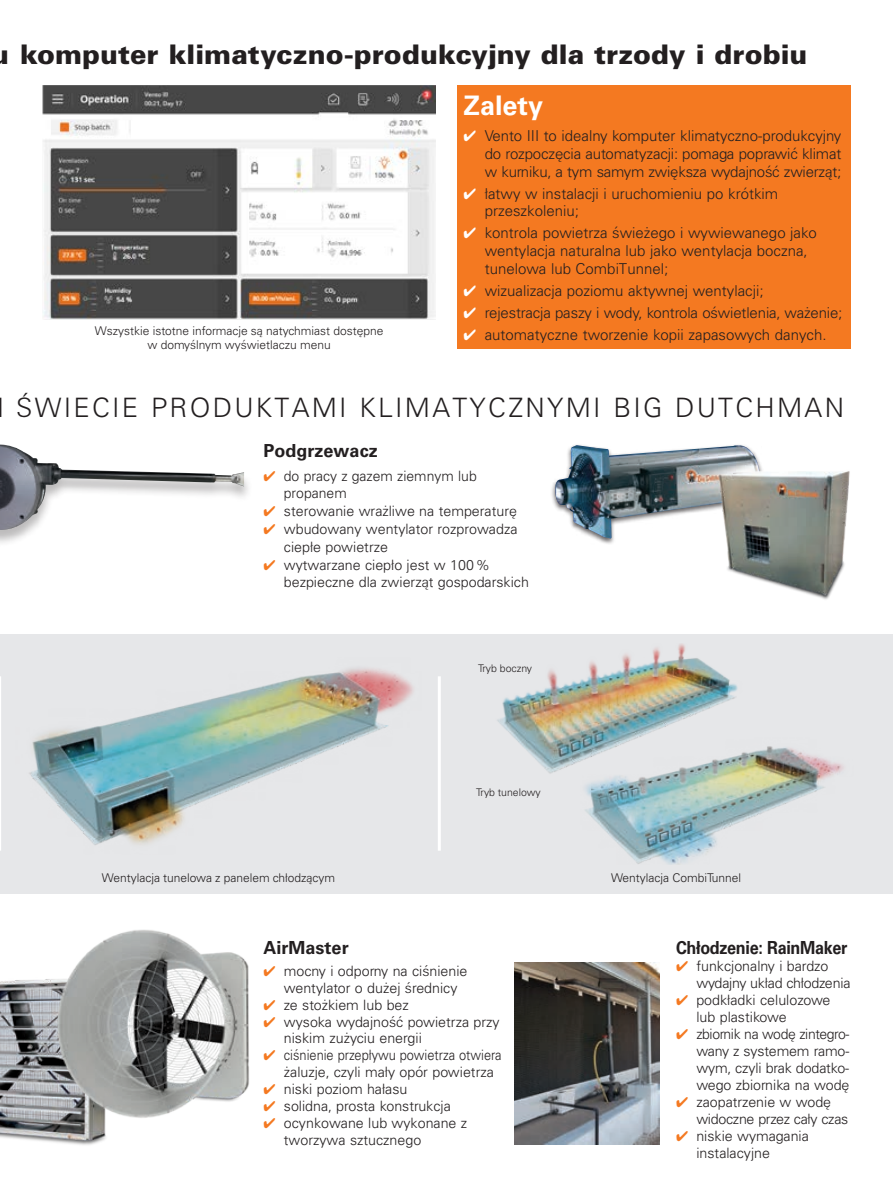
<style>
.page{position:relative;width:893px;height:1191px;background:#fff}
.page>*{position:absolute;margin:0;border:0;box-sizing:border-box;transform-origin:0 0}
.t1{font:900 27px "Univers CE";color:#231f20}
.t2{font:700 27px "Univers CE";color:#fff}
.t3{font:300 26.7px "Univers CE";letter-spacing:.085em;color:#231f20}
.t4{font:700 18px "Univers CE";color:#231f20}
.t5{font:700 18px "Univers CE";letter-spacing:-.02em;color:#231f20;scale:.9 1}
.t6{font:300 15px/17.7px "Univers CE";color:#231f20}
.t7{font:300 14.25px/17px "Univers CE";color:#231f20}
.t8{font:300 14.25px/17px "Univers CE";color:#231f20;scale:.9 1}
.t9{font:300 14.25px/17px "Univers CE";letter-spacing:-.02em;color:#231f20}
.t10{font:300 12px "Univers CE";color:#231f20}
.t11{font:300 10.5px "Univers CE";color:#231f20}
.s1{color:#fff}
.s2{color:#f47921}
</style>
<div class="page">
<div style="left:0;top:634px;width:893px;height:259px;background:#e6e7e9"></div>
<img style="left:29px;top:668px;width:384px;height:177px">
<img style="left:585px;top:747px;width:259px;height:117px">
<img style="left:497px;top:644px;width:278px;height:132px">
<div style="left:0;top:445px;width:252px;height:101px;background:#231f20;opacity:.3"></div>
<img style="left:0;top:444px;width:244px;height:86px">
<div style="left:551px;top:443px;width:213px;height:101px;background:#231f20;opacity:.7"></div>
<img style="left:555px;top:445px;width:205px;height:93px">
<img style="left:43px;top:85px;width:393px;height:234px">
<hr style="left:0;top:676px;width:1px;height:174px;background:#fff">
<hr style="left:438px;top:676px;width:3px;height:174px;background:#fff">
<img style="left:680px;top:464px;width:170px;height:136px">
<img style="left:0;top:980px;width:106px;height:165px">
<img style="left:43px;top:930px;width:206px;height:189px">
<img style="left:514px;top:962px;width:145px;height:182px">
<div style="left:457px;top:85px;width:393px;height:264px;background:#f47921"></div>
<h1 class="t1" style="left:-8px;top:38px;width:817px">u komputer klimatyczno-produkcyjny dla trzody i drobiu</h1>
<h1 class="t2" style="left:463px;top:90px;width:81px">Zalety</h1>
<p class="t6" style="left:485px;top:127px;width:358px;text-align:justify;text-indent:-21px"><span class="s1">✔</span> Vento III to idealny komputer klimatyczno-produkcyjny do rozpoczęcia automatyzacji: pomaga poprawić klimat w kurniku, a tym samym zwiększa wydajność zwierząt;</p>
<p class="t6" style="left:485px;top:185px;width:295px;text-indent:-21px"><span class="s1">✔</span> łatwy w instalacji i uruchomieniu po krótkim przeszkoleniu;</p>
<p class="t6" style="left:485px;top:224px;width:334px;text-indent:-21px"><span class="s1">✔</span> kontrola powietrza świeżego i wywiewanego jako wentylacja naturalna lub jako wentylacja boczna, tunelowa lub CombiTunnel;</p>
<p class="t6" style="left:463px;top:282px;width:302px"><span class="s1">✔</span> wizualizacja poziomu aktywnej wentylacji;</p>
<p class="t6" style="left:463px;top:304px;width:380px"><span class="s1">✔</span> rejestracja paszy i wody, kontrola oświetlenia, ważenie;</p>
<p class="t10" style="left:95px;top:324px;width:290px">Wszystkie istotne informacje są natychmiast dostępne</p>
<p class="t6" style="left:463px;top:326px;width:364px"><span class="s1">✔</span> automatyczne tworzenie kopii zapasowych danych.</p>
<p class="t10" style="left:148px;top:338px;width:185px">w domyślnym wyświetlaczu menu</p>
<h2 class="t3" style="left:16px;top:392px;width:829px">ŚWIECIE PRODUKTAMI KLIMATYCZNYMI BIG DUTCHMAN</h2>
<p class="t4" style="left:264px;top:440px;width:116px">Podgrzewacz</p>
<p class="t7" style="left:284px;top:468px;width:194px;text-indent:-20px"><span class="s2">✔</span> do pracy z gazem ziemnym lub propanem</p>
<p class="t7" style="left:264px;top:503px;width:255px"><span class="s2">✔</span> sterowanie wrażliwe na temperaturę</p>
<p class="t7" style="left:284px;top:521px;width:235px;text-indent:-20px"><span class="s2">✔</span> wbudowany wentylator rozprowadza ciepłe powietrze</p>
<p class="t7" style="left:284px;top:556px;width:247px;text-indent:-20px"><span class="s2">✔</span> wytwarzane ciepło jest w 100% bezpieczne dla zwierząt gospodarskich</p>
<p class="t11" style="left:478px;top:662px;width:55px">Tryb boczny</p>
<p class="t10" style="left:102px;top:870px;width:235px">Wentylacja tunelowa z panelem chłodzącym</p>
<p class="t11" style="left:476px;top:786px;width:66px">Tryb tunelowy</p>
<p class="t4" style="left:264px;top:937px;width:87px">AirMaster</p>
<p class="t7" style="left:284px;top:962px;width:185px;text-indent:-20px"><span class="s2">✔</span> mocny i odporny na ciśnienie wentylator o dużej średnicy</p>
<p class="t7" style="left:264px;top:996px;width:147px"><span class="s2">✔</span> ze stożkiem lub bez</p>
<p class="t7" style="left:284px;top:1013px;width:217px;text-indent:-20px"><span class="s2">✔</span> wysoka wydajność powietrza przy niskim zużyciu energii</p>
<p class="t8" style="left:284px;top:1047px;width:243px;text-indent:-20px"><span class="s2">✔</span> ciśnienie przepływu powietrza otwiera żaluzje, czyli mały opór powietrza</p>
<p class="t7" style="left:264px;top:1081px;width:145px"><span class="s2">✔</span> niski poziom hałasu</p>
<p class="t7" style="left:264px;top:1098px;width:189px"><span class="s2">✔</span> solidna, prosta konstrukcja</p>
<p class="t7" style="left:284px;top:1115px;width:185px;text-indent:-20px"><span class="s2">✔</span> ocynkowane lub wykonane z tworzywa sztucznego</p>
<p class="t10" style="left:611px;top:870px;width:132px">Wentylacja CombiTunnel</p>
<p class="t5" style="left:676px;top:937px;width:192px">Chłodzenie: RainMaker</p>
<p class="t7" style="left:696px;top:958px;width:156px;text-indent:-20px"><span class="s2">✔</span> funkcjonalny i bardzo wydajny układ chłodzenia</p>
<p class="t7" style="left:696px;top:992px;width:136px;text-indent:-20px"><span class="s2">✔</span> podkładki celulozowe lub plastikowe</p>
<p class="t7" style="left:696px;top:1026px;width:155px;text-align:justify;text-indent:-20px"><span class="s2">✔</span> zbiornik na wodę zintegro&shy;wany z systemem ramo&shy;wym, czyli brak dodatko&shy;wego zbiornika na wodę</p>
<p class="t9" style="left:696px;top:1093px;width:153px;text-indent:-20px"><span class="s2">✔</span> zaopatrzenie w wodę widoczne przez cały czas</p>
<p class="t7" style="left:696px;top:1127px;width:114px;text-indent:-20px"><span class="s2">✔</span> niskie wymagania instalacyjne</p>
</div>
